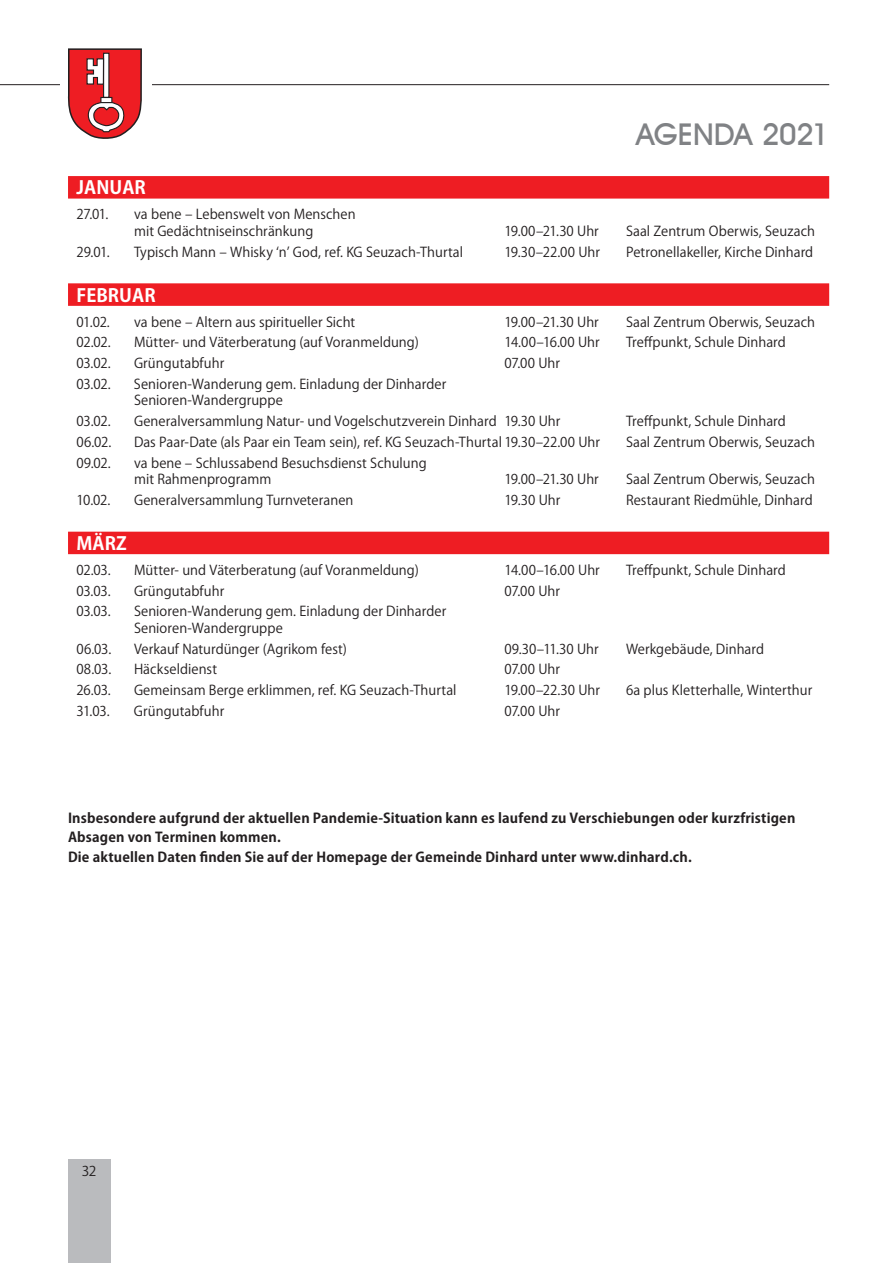
<style>
.page{position:relative;width:893px;height:1263px;background:#fff}
.page>*{position:absolute;margin:0;border:0;box-sizing:border-box;transform-origin:0 0}
.t1{font:500 30px "Avant Garde IT Cby BT";letter-spacing:-.01em;color:#808285}
.t2{font:700 18px "Koz Go Pro";color:#fff}
.t3{font:13.5px/16.5px "Koz Go Pro";letter-spacing:.005em;color:#231f20}
.t4{font:700 13.5px/19.5px "Koz Go Pro";letter-spacing:.015em;color:#231f20}
</style>
<div class="page">
<div style="left:68px;top:1160px;width:43px;height:103px;background:#babbbe"></div>
<hr style="left:0;top:84px;width:829px;height:1px;background:#231f20">
<div style="left:68px;top:176px;width:761px;height:23px;background:#ee1d23"></div>
<div style="left:68px;top:283px;width:761px;height:23px;background:#ee1d23"></div>
<div style="left:68px;top:532px;width:761px;height:22px;background:#ee1d23"></div>
<div style="left:60px;top:44px;width:92px;height:101px;background:#fff"></div>
<svg style="left:67px;top:48px;width:75px;height:91px"></svg>
<h2 class="t2" style="left:77px;top:176px;width:71px">JANUAR</h2>
<p class="t3" style="left:77px;top:206px;width:33px">27.01.</p>
<p class="t3" style="left:134px;top:206px;width:223px">va bene – Lebenswelt von Menschen mit Gedächtniseinschränkung</p>
<h1 class="t1" style="left:636px;top:116px;width:194px">AGENDA 2021</h1>
<p class="t3" style="left:505px;top:223px;width:96px">19.00–21.30 Uhr</p>
<p class="t3" style="left:626px;top:223px;width:190px">Saal Zentrum Oberwis, Seuzach</p>
<p class="t3" style="left:77px;top:244px;width:35px">29.01.</p>
<p class="t3" style="left:134px;top:244px;width:331px">Typisch Mann – Whisky ‘n’ God, ref. KG Seuzach-Thurtal</p>
<p class="t3" style="left:505px;top:244px;width:97px">19.30–22.00 Uhr</p>
<p class="t3" style="left:626px;top:244px;width:189px">Petronellakeller, Kirche Dinhard</p>
<h2 class="t2" style="left:77px;top:283px;width:81px">FEBRUAR</h2>
<p class="t3" style="left:77px;top:314px;width:35px">01.02.</p>
<p class="t3" style="left:134px;top:314px;width:223px">va bene – Altern aus spiritueller Sicht</p>
<p class="t3" style="left:505px;top:314px;width:96px">19.00–21.30 Uhr</p>
<p class="t3" style="left:626px;top:314px;width:190px">Saal Zentrum Oberwis, Seuzach</p>
<p class="t3" style="left:77px;top:334px;width:36px">02.02.</p>
<p class="t3" style="left:134px;top:334px;width:286px">Mütter- und Väterberatung (auf Voranmeldung)</p>
<p class="t3" style="left:505px;top:334px;width:97px">14.00–16.00 Uhr</p>
<p class="t3" style="left:626px;top:334px;width:161px">Treffpunkt, Schule Dinhard</p>
<p class="t3" style="left:77px;top:355px;width:36px">03.02.</p>
<p class="t3" style="left:134px;top:355px;width:92px">Grüngutabfuhr</p>
<p class="t3" style="left:504px;top:355px;width:57px">07.00 Uhr</p>
<p class="t3" style="left:76px;top:376px;width:36px">03.02.</p>
<p class="t3" style="left:134px;top:376px;width:314px">Senioren-Wanderung gem. Einladung der Dinharder<br>Senioren-Wandergruppe</p>
<p class="t3" style="left:77px;top:413px;width:36px">03.02.</p>
<p class="t3" style="left:134px;top:413px;width:428px">Generalversammlung Natur- und Vogelschutzverein Dinhard 19.30 Uhr</p>
<p class="t3" style="left:626px;top:413px;width:161px">Treffpunkt, Schule Dinhard</p>
<p class="t3" style="left:77px;top:434px;width:36px">06.02.</p>
<p class="t3" style="left:134px;top:434px;width:468px">Das Paar-Date (als Paar ein Team sein), ref. KG Seuzach-Thurtal 19.30–22.00 Uhr</p>
<p class="t3" style="left:626px;top:434px;width:190px">Saal Zentrum Oberwis, Seuzach</p>
<p class="t3" style="left:77px;top:455px;width:36px">09.02.</p>
<p class="t3" style="left:134px;top:455px;width:294px">va bene – Schlussabend Besuchsdienst Schulung mit Rahmenprogramm</p>
<p class="t3" style="left:505px;top:471px;width:96px">19.00–21.30 Uhr</p>
<p class="t3" style="left:626px;top:471px;width:190px">Saal Zentrum Oberwis, Seuzach</p>
<p class="t3" style="left:77px;top:492px;width:35px">10.02.</p>
<p class="t3" style="left:134px;top:492px;width:221px">Generalversammlung Turnveteranen</p>
<p class="t3" style="left:505px;top:492px;width:57px">19.30 Uhr</p>
<p class="t3" style="left:626px;top:492px;width:188px">Restaurant Riedmühle, Dinhard</p>
<h2 class="t2" style="left:77px;top:532px;width:52px">MÄRZ</h2>
<p class="t3" style="left:77px;top:562px;width:36px">02.03.</p>
<p class="t3" style="left:134px;top:562px;width:286px">Mütter- und Väterberatung (auf Voranmeldung)</p>
<p class="t3" style="left:505px;top:562px;width:97px">14.00–16.00 Uhr</p>
<p class="t3" style="left:626px;top:562px;width:161px">Treffpunkt, Schule Dinhard</p>
<p class="t3" style="left:77px;top:583px;width:36px">03.03.</p>
<p class="t3" style="left:134px;top:583px;width:92px">Grüngutabfuhr</p>
<p class="t3" style="left:505px;top:583px;width:57px">07.00 Uhr</p>
<p class="t3" style="left:77px;top:604px;width:36px">03.03.</p>
<p class="t3" style="left:134px;top:604px;width:314px">Senioren-Wanderung gem. Einladung der Dinharder<br>Senioren-Wandergruppe</p>
<p class="t3" style="left:77px;top:641px;width:36px">06.03.</p>
<p class="t3" style="left:134px;top:641px;width:214px">Verkauf Naturdünger (Agrikom fest)</p>
<p class="t3" style="left:505px;top:641px;width:96px">09.30–11.30 Uhr</p>
<p class="t3" style="left:626px;top:641px;width:140px">Werkgebäude, Dinhard</p>
<p class="t3" style="left:77px;top:662px;width:36px">08.03.</p>
<p class="t3" style="left:134px;top:662px;width:85px">Häckseldienst</p>
<p class="t3" style="left:505px;top:662px;width:57px">07.00 Uhr</p>
<p class="t3" style="left:77px;top:682px;width:36px">26.03.</p>
<p class="t3" style="left:134px;top:682px;width:324px">Gemeinsam Berge erklimmen, ref. KG Seuzach-Thurtal</p>
<p class="t3" style="left:504px;top:682px;width:97px">19.00–22.30 Uhr</p>
<p class="t3" style="left:626px;top:682px;width:188px">6a plus Kletterhalle, Winterthur</p>
<p class="t3" style="left:76px;top:703px;width:35px">31.03.</p>
<p class="t3" style="left:134px;top:703px;width:92px">Grüngutabfuhr</p>
<p class="t3" style="left:504px;top:703px;width:57px">07.00 Uhr</p>
<p class="t4" style="left:68px;top:809px;width:729px">Insbesondere aufgrund der aktuellen Pandemie-Situation kann es laufend zu Verschiebungen oder kurzfristigen<br>Absagen von Terminen kommen.<br>Die aktuellen Daten finden Sie auf der Homepage der Gemeinde Dinhard unter www.dinhard.ch.</p>
<p class="t3" style="left:82px;top:1163px;width:16px">32</p>
</div>
